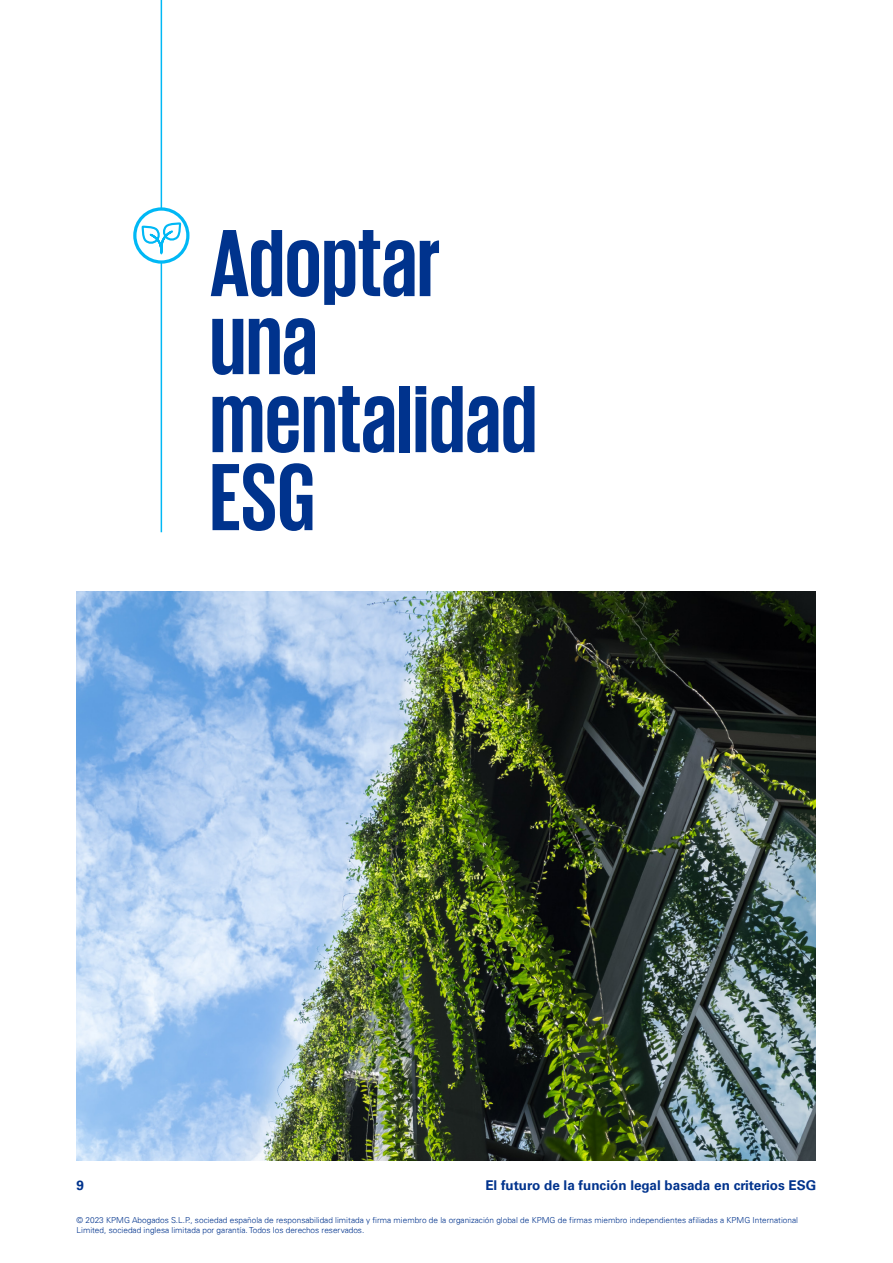
<style>
.page{position:relative;width:893px;height:1263px;background:#fff}
.page>*{position:absolute;margin:0;border:0;box-sizing:border-box;transform-origin:0 0}
.t1{font:700 97.5px/78px "KPMG";color:#00338d}
.t2{font:700 13.5px "Univers 65";color:#00338d}
.t3{font:300 8.25px/9.9px "Univers 45";color:#00338d}
</style>
<div class="page">
<img style="left:77px;top:591px;width:739px;height:570px">
<hr style="left:161px;top:0;width:1px;height:532px;background:#00b8f5">
<svg style="left:135px;top:209px;width:53px;height:53px"></svg>
<div style="left:133px;top:207px;width:56px;height:57px;border:3px solid #00b8f5;border-radius:50%"></div>
<svg style="left:141px;top:220px;width:41px;height:35px"></svg>
<h1 class="t1" style="left:210px;top:221px;width:329px">Adoptar una mentalidad<br>ESG</h1>
<h2 class="t2" style="left:77px;top:1177px;width:9px">9</h2>
<h2 class="t2" style="left:485px;top:1177px;width:332px">El futuro de la función legal basada en criterios ESG</h2>
<p class="t3" style="left:77px;top:1215px;width:723px">© 2023 KPMG Abogados S.L.P., sociedad española de responsabilidad limitada y firma miembro de la organización global de KPMG de firmas miembro independientes afiliadas a KPMG International<br>Limited, sociedad inglesa limitada por garantía. Todos los derechos reservados.</p>
</div>
